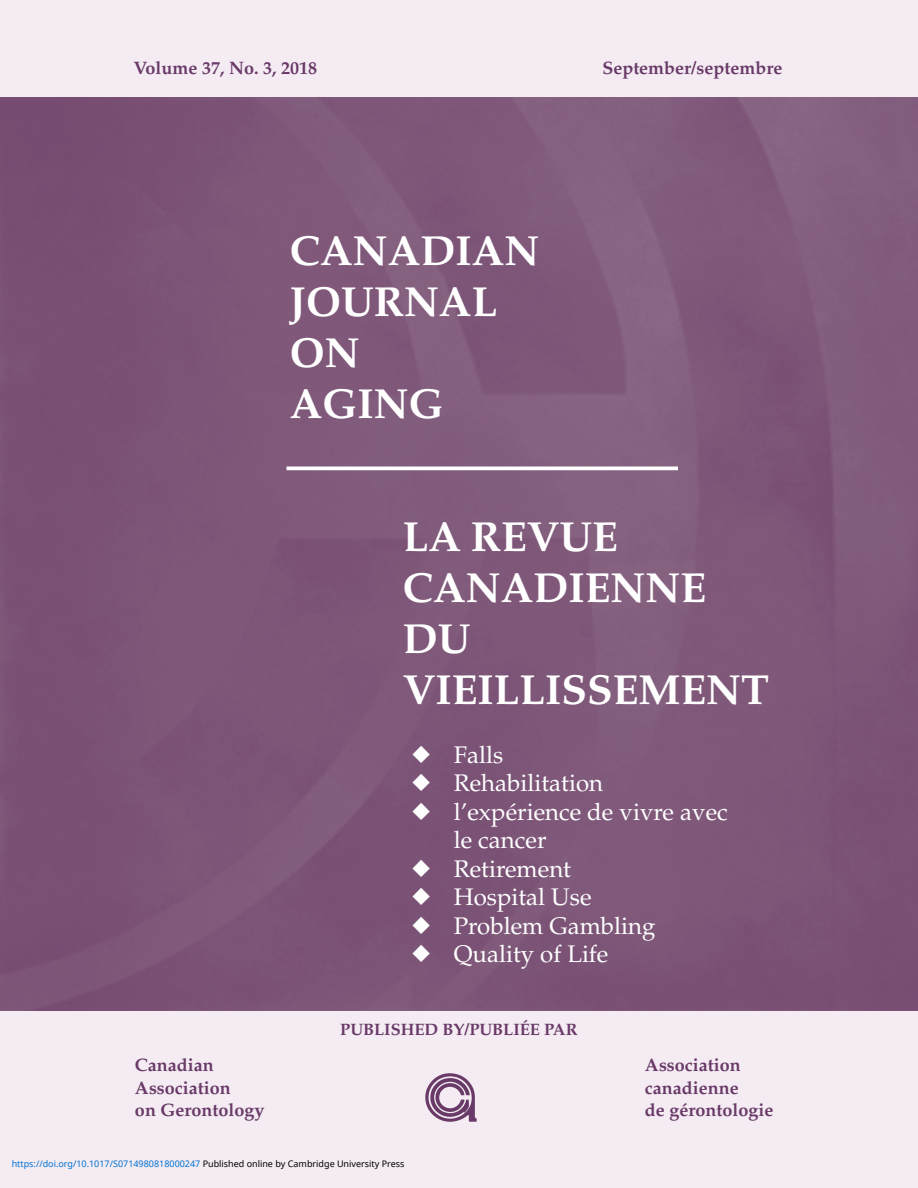
<style>
.page{position:relative;width:918px;height:1188px;background:#f4ebf3}
.page>*{position:absolute;margin:0;border:0;box-sizing:border-box;transform-origin:0 0}
.t1{font:700 42px/51px "Palatino";color:#fff}
.t2{font:24px/28.5px "Palatino";color:#fff}
.t3{font:700 18px "Palatino";color:#693a68}
.t4{font:700 16.5px "Palatino";color:#693a68}
.t5{font:9px "Noto Sans";color:#0172cf}
.s1{color:#000}
</style>
<div class="page">
<img style="left:0;top:97px;width:918px;height:914px">
<svg style="left:286px;top:466px;width:392px;height:4px;background:#efeaee"></svg>
<img style="left:426px;top:1073px;width:51px;height:49px">
<svg style="left:413px;top:746px;width:17px;height:17px"></svg>
<svg style="left:413px;top:774px;width:17px;height:18px"></svg>
<svg style="left:413px;top:803px;width:17px;height:17px"></svg>
<svg style="left:413px;top:860px;width:17px;height:17px"></svg>
<svg style="left:413px;top:888px;width:17px;height:18px"></svg>
<svg style="left:413px;top:917px;width:17px;height:17px"></svg>
<svg style="left:413px;top:945px;width:17px;height:18px"></svg>
<p class="t3" style="left:134px;top:61px;width:185px">Volume 37, No. 3, 2018</p>
<p class="t3" style="left:602px;top:61px;width:182px">September/septembre</p>
<p class="t1" style="left:290px;top:230px;width:251px">CANADIAN<br>JOURNAL<br>ON<br>AGING</p>
<p class="t1" style="left:403px;top:516px;width:368px">LA REVUE<br>CANADIENNE<br>DU<br>VIEILLISSEMENT</p>
<p class="t2" style="left:454px;top:743px;width:276px">Falls<br>Rehabilitation l’expérience de vivre avec le cancer<br>Retirement<br>Hospital Use<br>Problem Gambling<br>Quality of Life</p>
<p class="t4" style="left:340px;top:1023px;width:239px">PUBLISHED BY/PUBLIÉE PAR</p>
<p class="t3" style="left:135px;top:1058px;width:80px">Canadian</p>
<p class="t3" style="left:645px;top:1058px;width:97px">Association</p>
<p class="t3" style="left:135px;top:1081px;width:97px">Association</p>
<p class="t3" style="left:645px;top:1081px;width:95px">canadienne</p>
<p class="t3" style="left:135px;top:1103px;width:131px">on Gerontology</p>
<p class="t3" style="left:645px;top:1103px;width:130px">de gérontologie</p>
<p class="t5" style="left:12px;top:1157px;width:394px">https://doi.org/10.1017/S0714980818000247 <span class="s1">Published online by Cambridge University Press</span></p>
</div>
